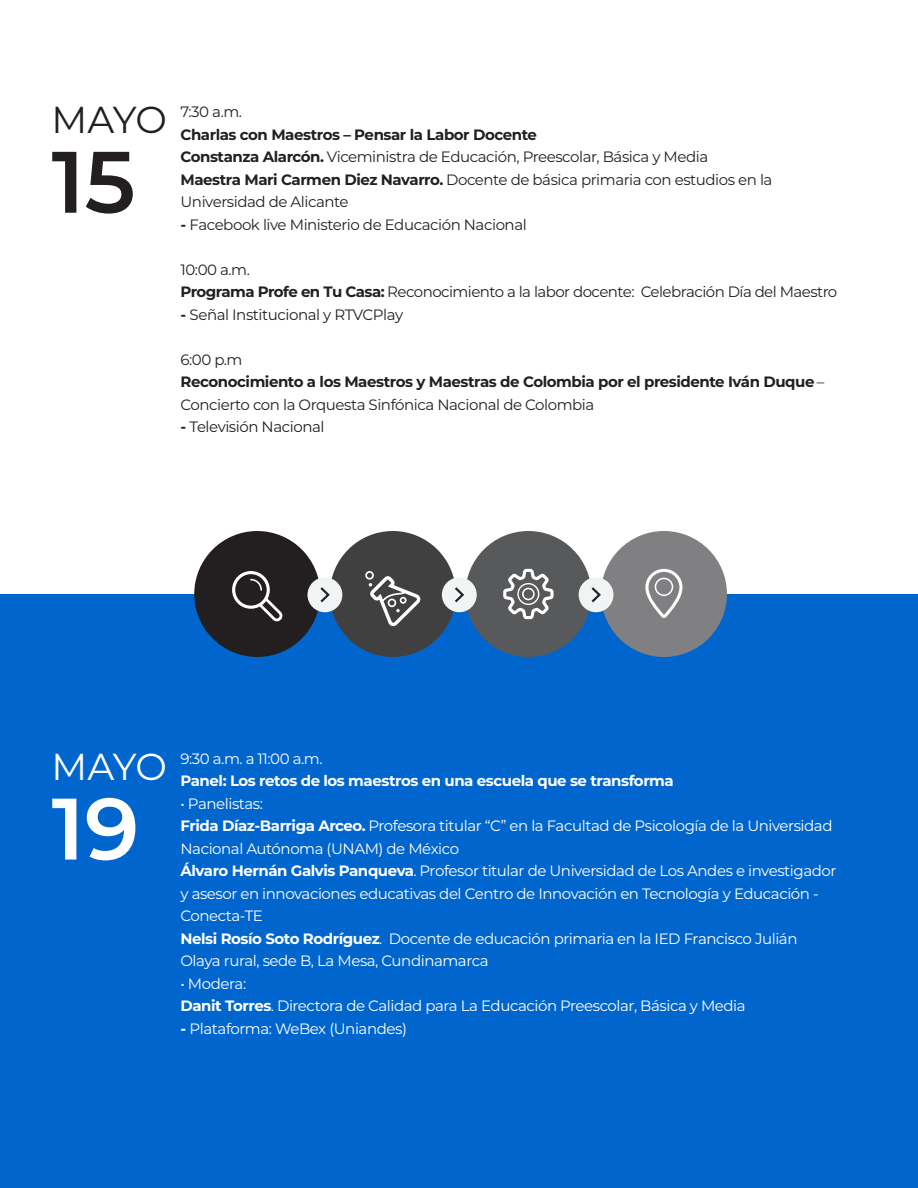
<style>
.page{position:relative;width:918px;height:1188px;background:#fff}
.page>*{position:absolute;margin:0;border:0;box-sizing:border-box;transform-origin:0 0}
.t1{font:600 87px "Montserrat";color:#231f20}
.t2{font:600 87px "Montserrat";color:#fff}
.t3{font:37.5px "Montserrat";color:#231f20}
.t4{font:37.5px "Montserrat";color:#fff}
.t5{font:15px/22.5px "Montserrat";letter-spacing:-.03em;color:#fff}
.t6{font:15px/22.5px "Montserrat";letter-spacing:-.03em;color:#231f20}
.t7{font:700 15px/22.5px "Montserrat";letter-spacing:-.03em;color:#231f20}
.t8{font:700 15px "Montserrat";letter-spacing:-.03em;color:#fff}
.s1{font-weight:700}
.s2{font-weight:400}
</style>
<div class="page">
<div style="left:0;top:595px;width:918px;height:593px;background:#0066ce"></div>
<div style="left:194px;top:531px;width:126px;height:126px;background:#231f20;border-radius:50%"></div>
<div style="left:330px;top:531px;width:126px;height:126px;background:#404041;border-radius:50%"></div>
<div style="left:465px;top:531px;width:126px;height:126px;background:#58595b;border-radius:50%"></div>
<div style="left:601px;top:531px;width:126px;height:126px;background:#808082;border-radius:50%"></div>
<div style="left:307px;top:577px;width:35px;height:35px;background:#f2f3f3;border-radius:50%"></div>
<div style="left:442px;top:577px;width:35px;height:35px;background:#f2f3f3;border-radius:50%"></div>
<div style="left:579px;top:577px;width:34px;height:35px;background:#f2f3f3;border-radius:50%"></div>
<svg style="left:232px;top:571px;width:50px;height:50px"></svg>
<svg style="left:365px;top:571px;width:56px;height:55px"></svg>
<svg style="left:503px;top:569px;width:51px;height:50px"></svg>
<svg style="left:645px;top:569px;width:38px;height:49px"></svg>
<svg style="left:320px;top:587px;width:10px;height:16px"></svg>
<svg style="left:455px;top:587px;width:9px;height:16px"></svg>
<svg style="left:591px;top:587px;width:10px;height:16px"></svg>
<h2 class="t3" style="left:52px;top:94px;width:117px">MAYO</h2>
<h1 class="t1" style="left:52px;top:120px;width:85px">15</h1>
<p class="t6" style="left:180px;top:100px;width:63px">7:30 a.m.</p>
<p class="t6" style="left:180px;top:122px;width:594px"><span class="s1">Charlas con Maestros – Pensar la Labor Docente<br>Constanza Alarcón.</span> Viceministra de Educación, Preescolar, Básica y Media <span class="s1">Maestra Mari Carmen Diez Navarro.</span> Docente de básica primaria con estudios en la Universidad de Alicante</p>
<p class="t6" style="left:181px;top:212px;width:348px"><span class="s1">-</span> Facebook live Ministerio de Educación Nacional</p>
<p class="t6" style="left:181px;top:257px;width:658px">10:00 a.m.<br><span class="s1">Programa Profe en Tu Casa:</span> Reconocimiento a la labor docente: Celebración Día del Maestro</p>
<p class="t6" style="left:181px;top:302px;width:224px"><span class="s1">-</span> Señal Institucional y RTVCPlay</p>
<p class="t7" style="left:181px;top:347px;width:645px"><span class="s2">6:00 p.m<br></span>Reconocimiento a los Maestros y Maestras de Colombia por el presidente Iván Duque <span class="s2">–<br>Concierto con la Orquesta Sinfónica Nacional de Colombia</span></p>
<p class="t6" style="left:181px;top:415px;width:145px"><span class="s1">-</span> Televisión Nacional</p>
<h2 class="t4" style="left:52px;top:741px;width:117px">MAYO</h2>
<h1 class="t2" style="left:52px;top:767px;width:89px">19</h1>
<p class="t5" style="left:180px;top:747px;width:144px">9:30 a.m. a 11:00 a.m.</p>
<p class="t8" style="left:180px;top:770px;width:495px">Panel: Los retos de los maestros en una escuela que se transforma</p>
<p class="t5" style="left:180px;top:792px;width:658px">• Panelistas:<br><span class="s1">Frida Díaz-Barriga Arceo.</span> Profesora titular “C” en la Facultad de Psicología de la Universidad Nacional Autónoma (UNAM) de México<br><span class="s1">Álvaro Hernán Galvis Panqueva</span>. Profesor titular de Universidad de Los Andes e investigador y asesor en innovaciones educativas del Centro de Innovación en Tecnología y Educación - Conecta-TE<br><span class="s1">Nelsi Rosío Soto Rodríguez</span>. Docente de educación primaria en la IED Francisco Julián Olaya rural, sede B, La Mesa, Cundinamarca</p>
<p class="t5" style="left:181px;top:972px;width:567px">• Modera:<br><span class="s1">Danit Torres</span>. Directora de Calidad para La Educación Preescolar, Básica y Media</p>
<p class="t5" style="left:180px;top:1017px;width:228px"><span class="s1">-</span> Plataforma: WeBex (Uniandes)</p>
</div>
